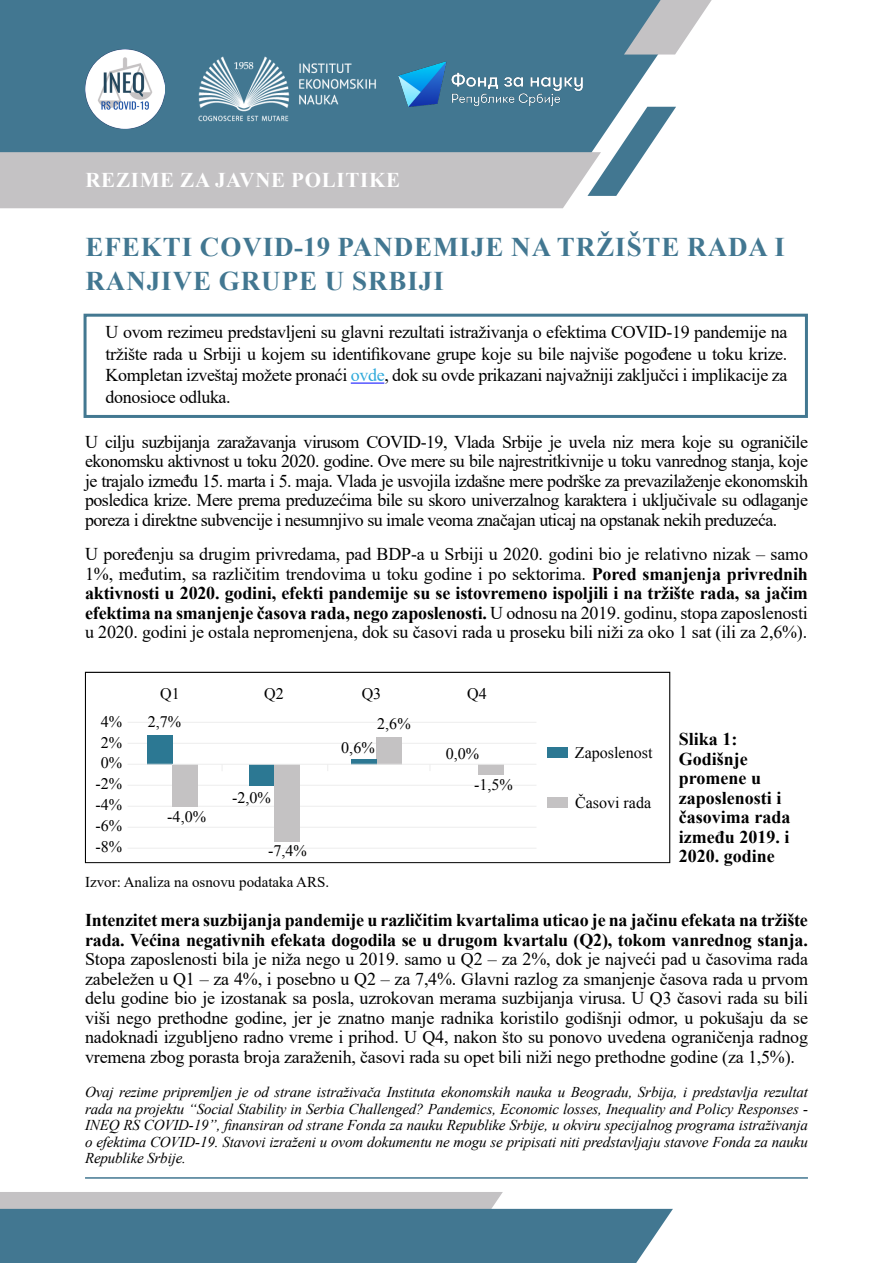
<style>
.page{position:relative;width:893px;height:1263px;background:#fff}
.page>*{position:absolute;margin:0;border:0;box-sizing:border-box;transform-origin:0 0}
.t1{font:700 27px/34.2px "Times New Roman";letter-spacing:.035em;color:#427791}
.t2{font:700 21px "Times New Roman";letter-spacing:.035em;color:#fff}
.t3{font:18px/19.5px "Times New Roman";letter-spacing:-.015em;color:#000;text-align:justify}
.t4{font:700 18px/19.5px "Times New Roman";letter-spacing:-.01em;color:#000}
.t5{font:16.05px/21px "Times New Roman";color:#000;text-align:center}
.t6{font:italic 15px/16.5px "Times New Roman";letter-spacing:-.01em;color:#000;text-align:justify}
.t7{font:15px "Times New Roman";color:#000}
.s1{color:#30aadb}
.s2{font-weight:700}
</style>
<div class="page">
<hr style="left:85px;top:1177px;width:723px;height:2px;background:#427791">
<svg style="left:0;top:1192px;width:673px;height:71px;background:#688fa3"></svg>
<div style="left:0;top:0;width:676px;height:107px;background:#427791"></div>
<svg style="left:624px;top:0;width:88px;height:55px"></svg>
<svg style="left:0;top:107px;width:676px;height:101px;background:#9cadb7"></svg>
<img style="left:190px;top:50px;width:192px;height:82px">
<img style="left:85px;top:50px;width:79px;height:79px">
<img style="left:386px;top:49px;width:210px;height:71px">
<div style="left:84px;top:314px;width:724px;height:104px;border:3px solid #437891"></div>
<hr style="left:351px;top:383px;width:33px;height:1px;background:#00f">
<hr style="left:128px;top:722px;width:408px;height:1px;background:#ededed">
<hr style="left:128px;top:743px;width:408px;height:1px;background:#ededed">
<hr style="left:128px;top:785px;width:408px;height:1px;background:#ededed">
<hr style="left:128px;top:806px;width:408px;height:1px;background:#ededed">
<hr style="left:128px;top:827px;width:408px;height:1px;background:#ededed">
<hr style="left:128px;top:848px;width:408px;height:1px;background:#ededed">
<div style="left:147px;top:735px;width:25px;height:29px;background:#2c7893"></div>
<div style="left:172px;top:764px;width:25px;height:42px;background:#c4c2c3"></div>
<div style="left:478px;top:764px;width:25px;height:11px;background:#c4c2c3"></div>
<div style="left:249px;top:764px;width:25px;height:21px;background:#2c7893"></div>
<div style="left:376px;top:737px;width:26px;height:27px;background:#c4c2c3"></div>
<div style="left:351px;top:759px;width:25px;height:5px;background:#2c7893"></div>
<div style="left:274px;top:764px;width:26px;height:77px;background:#c4c2c3"></div>
<hr style="left:128px;top:764px;width:408px;height:1px;background:#ededed">
<div style="left:547px;top:748px;width:21px;height:10px;background:#2c7893"></div>
<div style="left:547px;top:797px;width:21px;height:11px;background:#c4c2c3"></div>
<div style="left:85px;top:672px;width:585px;height:191px;border:1px solid #000"></div>
<p class="t2" style="left:85px;top:165px;width:316px">REZIME ZA JAVNE POLITIKE</p>
<h1 class="t1" style="left:86px;top:229px;width:701px">EFEKTI COVID-19 PANDEMIJE NA TRŽIŠTE RADA I<br>RANJIVE GRUPE U SRBIJI</h1>
<p class="t3" style="left:106px;top:320px;width:683px;line-height:21.6px">U ovom rezimeu predstavljeni su glavni rezultati istraživanja o efektima COVID-19 pandemije na tržište rada u Srbiji u kojem su identifikovane grupe koje su bile najviše pogođene u toku krize.<br>Kompletan izveštaj možete pronaći <span class="s1">ovde</span>, dok su ovde prikazani najvažniji zaključci i implikacije za donosioce odluka.</p>
<p class="t3" style="left:85px;top:431px;width:724px">U cilju suzbijanja zaražavanja virusom COVID-19, Vlada Srbije je uvela niz mera koje su ograničile ekonomsku aktivnost u toku 2020. godine. Ove mere su bile najrestritkivnije u toku vanrednog stanja, koje je trajalo između 15. marta i 5. maja. Vlada je usvojila izdašne mere podrške za prevazilaženje ekonomskih posledica krize. Mere prema preduzećima bile su skoro univerzalnog karaktera i uključivale su odlaganje poreza i direktne subvencije i nesumnjivo su imale veoma značajan uticaj na opstanak nekih preduzeća.</p>
<p class="t3" style="left:85px;top:544px;width:724px">U poređenju sa drugim privredama, pad BDP-a u Srbiji u 2020. godini bio je relativno nizak – samo 1%, međutim, sa različitim trendovima u toku godine i po sektorima. <span class="s2">Pored smanjenja privrednih aktivnosti u 2020. godini, efekti pandemije su se istovremeno ispoljili i na tržište rada, sa jačim efektima na smanjenje časova rada, nego zaposlenosti.</span> U odnosu na 2019. godinu, stopa zaposlenosti u 2020. godini je ostala nepromenjena, dok su časovi rada u proseku bili niži za oko 1 sat (ili za 2,6%).</p>
<p class="t5" style="left:96px;top:710px;width:28px">4%<br>2%<br>0% -2% -4% -6% -8%</p>
<p class="t5" style="left:160px;top:683px;width:21px">Q1</p>
<p class="t5" style="left:264px;top:683px;width:21px">Q2</p>
<p class="t5" style="left:362px;top:683px;width:21px">Q3</p>
<p class="t5" style="left:467px;top:683px;width:21px">Q4</p>
<p class="t5" style="left:148px;top:710px;width:35px">2,7%</p>
<p class="t5" style="left:167px;top:806px;width:40px">-4,0%</p>
<p class="t5" style="left:232px;top:787px;width:40px">-2,0%</p>
<p class="t5" style="left:268px;top:840px;width:40px">-7,4%</p>
<p class="t5" style="left:377px;top:712px;width:35px">2,6%</p>
<p class="t5" style="left:341px;top:737px;width:35px">0,6%</p>
<p class="t5" style="left:474px;top:738px;width:40px;line-height:31.2px;text-align:left;text-indent:-28px">0,0% -1,5%</p>
<p class="t5" style="left:575px;top:741px;width:79px">Zaposlenost</p>
<p class="t5" style="left:575px;top:792px;width:78px">Časovi rada</p>
<p class="t4" style="left:679px;top:729px;width:113px">Slika 1:<br>Godišnje promene u zaposlenosti i časovima rada između 2019. i<br>2020. godine</p>
<p class="t7" style="left:85px;top:872px;width:246px">Izvor: Analiza na osnovu podataka ARS.</p>
<p class="t4" style="left:85px;top:910px;width:724px">Intenzitet mera suzbijanja pandemije u različitim kvartalima uticao je na jačinu efekata na tržište rada. Većina negativnih efekata dogodila se u drugom kvartalu (Q2), tokom vanrednog stanja.</p>
<p class="t3" style="left:85px;top:949px;width:724px">Stopa zaposlenosti bila je niža nego u 2019. samo u Q2 – za 2%, dok je najveći pad u časovima rada zabeležen u Q1 – za 4%, i posebno u Q2 – za 7,4%. Glavni razlog za smanjenje časova rada u prvom delu godine bio je izostanak sa posla, uzrokovan merama suzbijanja virusa. U Q3 časovi rada su bili viši nego prethodne godine, jer je znatno manje radnika koristilo godišnji odmor, u pokušaju da se nadoknadi izgubljeno radno vreme i prihod. U Q4, nakon što su ponovo uvedena ograničenja radnog vremena zbog porasta broja zaraženih, časovi rada su opet bili niži nego prethodne godine (za 1,5%).</p>
<p class="t6" style="left:85px;top:1084px;width:724px">Ovaj rezime pripremljen je od strane istraživača Instituta ekonomskih nauka u Beogradu, Srbija, i predstavlja rezultat rada na projektu “Social Stability in Serbia Challenged? Pandemics, Economic losses, Inequality and Policy Responses - INEQ RS COVID-19”, finansiran od strane Fonda za nauku Republike Srbije, u okviru specijalnog programa istraživanja o efektima COVID-19. Stavovi izraženi u ovom dokumentu ne mogu se pripisati niti predstavljaju stavove Fonda za nauku Republike Srbije.</p>
</div>
